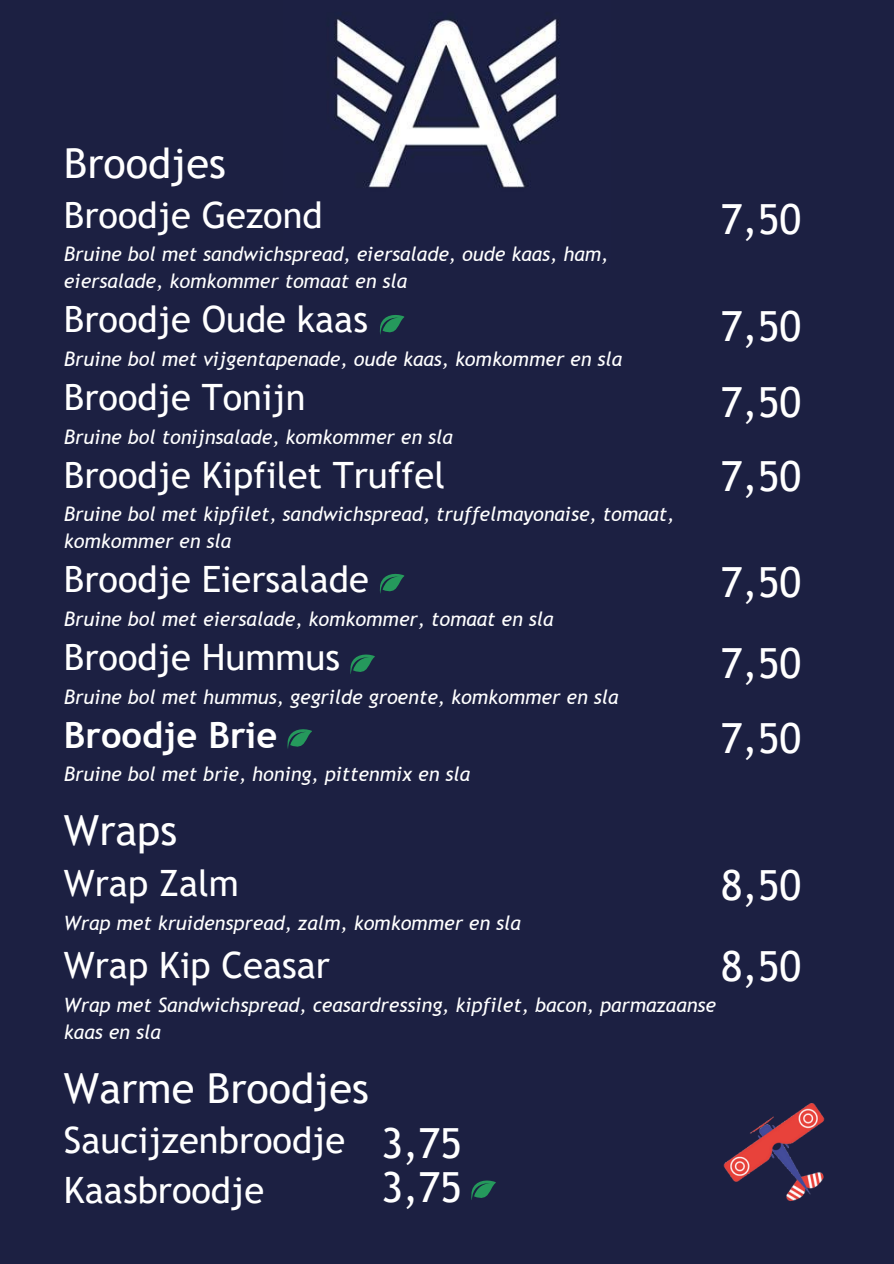
<style>
.page{position:relative;width:894px;height:1264px;background:#fff}
.page>*{position:absolute;margin:0;border:0;box-sizing:border-box;transform-origin:0 0}
.t1{font:41.55px "Trebuchet MS";color:#fff}
.t2{font:36.3px/49.7px "Trebuchet MS";color:#fff}
.t3{font:700 36.3px "Trebuchet MS";color:#fff}
.t4{font:italic 19.8px/27px "Trebuchet MS";color:#fff}
</style>
<div class="page">
<div style="left:0;top:0;width:893px;height:1263px;background:#1c2042"></div>
<img style="left:334px;top:19px;width:225px;height:169px">
<img style="left:723px;top:1103px;width:102px;height:98px">
<svg style="left:379px;top:573px;width:25px;height:21px"></svg>
<svg style="left:287px;top:729px;width:25px;height:20px"></svg>
<svg style="left:379px;top:315px;width:25px;height:20px"></svg>
<svg style="left:471px;top:1180px;width:24px;height:20px"></svg>
<svg style="left:350px;top:654px;width:25px;height:20px"></svg>
<p class="t1" style="left:64px;top:139px;width:163px">Broodjes</p>
<h1 class="t2" style="left:64px;top:190px;width:260px">Broodje Gezond</h1>
<p class="t4" style="left:64px;top:241px;width:546px">Bruine bol met sandwichspread, eiersalade, oude kaas, ham, eiersalade, komkommer tomaat en sla</p>
<p class="t2" style="left:64px;top:294px;width:305px">Broodje Oude kaas</p>
<p class="t4" style="left:64px;top:345px;width:559px">Bruine bol met vijgentapenade, oude kaas, komkommer en sla</p>
<p class="t2" style="left:64px;top:372px;width:243px">Broodje Tonijn</p>
<p class="t4" style="left:64px;top:423px;width:390px">Bruine bol tonijnsalade, komkommer en sla</p>
<p class="t2" style="left:64px;top:450px;width:382px">Broodje Kipfilet Truffel</p>
<p class="t4" style="left:64px;top:500px;width:612px">Bruine bol met kipfilet, sandwichspread, truffelmayonaise, tomaat, komkommer en sla</p>
<p class="t2" style="left:64px;top:554px;width:306px">Broodje Eiersalade</p>
<p class="t4" style="left:64px;top:605px;width:491px">Bruine bol met eiersalade, komkommer, tomaat en sla</p>
<p class="t2" style="left:64px;top:632px;width:277px">Broodje Hummus</p>
<p class="t4" style="left:64px;top:683px;width:556px">Bruine bol met hummus, gegrilde groente, komkommer en sla</p>
<p class="t3" style="left:64px;top:713px;width:215px">Broodje Brie</p>
<p class="t4" style="left:64px;top:760px;width:407px">Bruine bol met brie, honing, pittenmix en sla</p>
<p class="t1" style="left:64px;top:806px;width:115px">Wraps</p>
<p class="t2" style="left:64px;top:858px;width:176px">Wrap Zalm</p>
<p class="t4" style="left:64px;top:909px;width:458px">Wrap met kruidenspread, zalm, komkommer en sla</p>
<h1 class="t1" style="left:720px;top:195px;width:82px">7,50</h1>
<p class="t1" style="left:720px;top:301px;width:82px">7,50</p>
<p class="t1" style="left:720px;top:378px;width:82px">7,50</p>
<p class="t1" style="left:720px;top:452px;width:82px">7,50</p>
<p class="t1" style="left:720px;top:558px;width:82px">7,50</p>
<h1 class="t1" style="left:720px;top:639px;width:82px">7,50</h1>
<h1 class="t1" style="left:720px;top:713px;width:82px">7,50</h1>
<h1 class="t1" style="left:720px;top:861px;width:82px">8,50</h1>
<h1 class="t1" style="left:720px;top:942px;width:82px">8,50</h1>
<h1 class="t2" style="left:64px;top:940px;width:267px">Wrap Kip Ceasar</h1>
<h1 class="t4" style="left:64px;top:991px;width:653px">Wrap met Sandwichspread, ceasardressing, kipfilet, bacon, parmazaanse kaas en sla</h1>
<h1 class="t1" style="left:64px;top:1064px;width:306px">Warme Broodjes</h1>
<h1 class="t2" style="left:64px;top:1115px;width:283px">Saucijzenbroodje<br>Kaasbroodje</h1>
<h1 class="t1" style="left:381px;top:1119px;width:82px">3,75</h1>
<h1 class="t1" style="left:381px;top:1162px;width:82px">3,75</h1>
</div>
